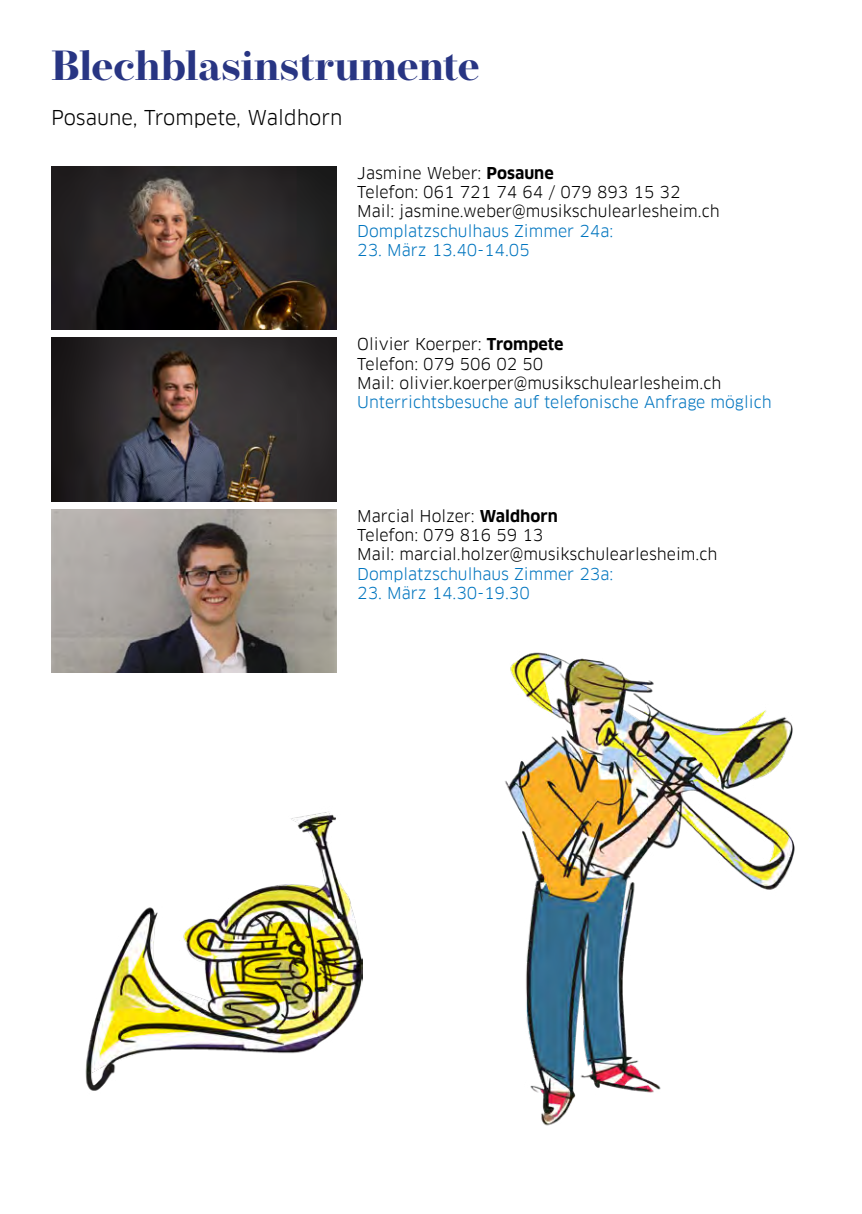
<style>
.page{position:relative;width:862px;height:1214px;background:#fff}
.page>*{position:absolute;margin:0;border:0;box-sizing:border-box;transform-origin:0 0}
.t1{font:700 42px "Operetta 12";color:#283583}
.t2{font:20px "Clan Pro";color:#000}
.t3{font:16px/19.2px "Clan Pro";color:#000}
.t4{font:16px "Clan Pro";color:#0075bf}
.s1{font-weight:700}
</style>
<div class="page">
<img style="left:51px;top:166px;width:286px;height:163px">
<img style="left:51px;top:338px;width:286px;height:163px">
<img style="left:85px;top:811px;width:277px;height:280px">
<img style="left:505px;top:652px;width:290px;height:474px">
<img style="left:51px;top:509px;width:286px;height:163px">
<h1 class="t1" style="left:51px;top:41px;width:430px">Blechblasinstrumente</h1>
<p class="t2" style="left:51px;top:105px;width:293px">Posaune, Trompete, Waldhorn</p>
<p class="t3" style="left:357px;top:163px;width:364px">Jasmine Weber: <span class="s1">Posaune<br></span>Telefon: 061 721 74 64 / 079 893 15 32<br>Mail: jasmine.weber@musikschulearlesheim.ch</p>
<p class="t4" style="left:357px;top:221px;width:257px">Domplatzschulhaus Zimmer 24a:</p>
<p class="t4" style="left:357px;top:240px;width:174px">23. März 13.40-14.05</p>
<p class="t3" style="left:357px;top:335px;width:365px">Olivier Koerper: <span class="s1">Trompete<br></span>Telefon: 079 506 02 50<br>Mail: olivier.koerper@musikschulearlesheim.ch</p>
<p class="t4" style="left:357px;top:392px;width:416px">Unterrichtsbesuche auf telefonische Anfrage möglich</p>
<p class="t3" style="left:357px;top:506px;width:362px">Marcial Holzer: <span class="s1">Waldhorn<br></span>Telefon: 079 816 59 13<br>Mail: marcial.holzer@musikschulearlesheim.ch</p>
<p class="t4" style="left:357px;top:564px;width:257px">Domplatzschulhaus Zimmer 23a:</p>
<p class="t4" style="left:357px;top:583px;width:174px">23. März 14.30-19.30</p>
</div>
